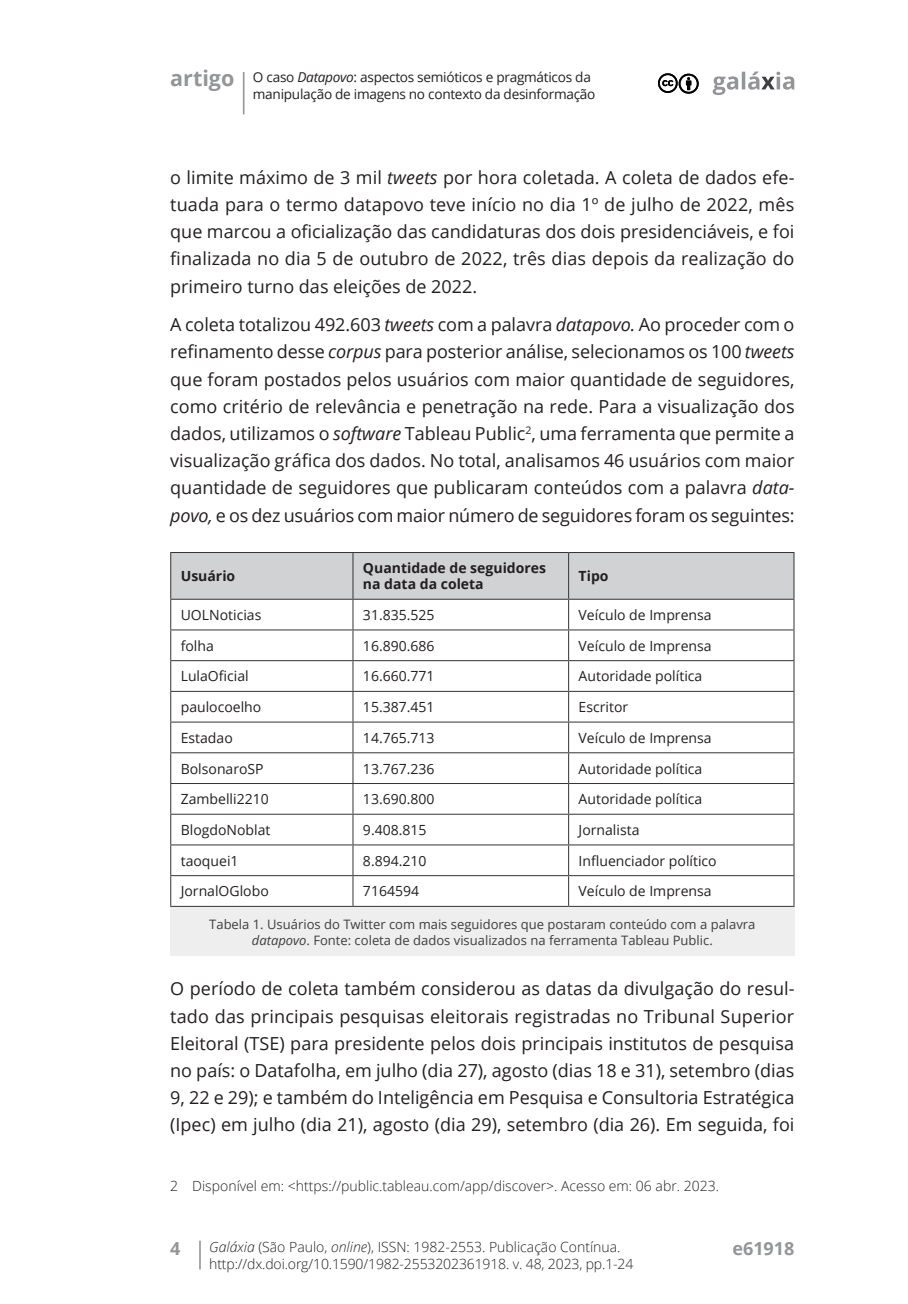
<style>
.page{position:relative;width:908px;height:1304px;background:#fff}
.page>*{position:absolute;margin:0;border:0;box-sizing:border-box;transform-origin:0 0}
.t1{font:700 21.6px "Open Sans";color:#939598}
.Mancha_de_texto{font:18px/27.2px "Open Sans";color:#231f20;text-align:justify}
.t2{font:700 18px "Open Sans";color:#939598}
.Mancha_de_texto-2{font:14px "Open Sans";color:#231f20}
.Nota_de_rodapé{font:300 14px "Open Sans";color:#231f20}
.Mancha_de_texto-3{font:700 14px/16px "Open Sans";color:#231f20}
.t3{font:13.6px/17px "Open Sans";letter-spacing:-.02em;color:#231f20}
._0_enviado_RECEBIDO{font:13px/16px "Open Sans";color:#3e3e3f;text-align:center}
.s1{font-style:italic}
</style>
<div class="page">
<svg style="left:712px;top:72px;width:82px;height:23px"></svg>
<svg style="left:658px;top:73px;width:41px;height:21px"></svg>
<hr style="left:199px;top:1241px;width:2px;height:28px;background:#939598">
<hr style="left:243px;top:72px;width:1px;height:42px;background:#939598">
<svg style="left:170px;top:552px;width:624px;height:77px"></svg>
<hr style="left:170px;top:629px;width:183px;height:1px;background:#333">
<hr style="left:170px;top:630px;width:1px;height:30px;background:#333">
<hr style="left:353px;top:629px;width:215px;height:1px;background:#333">
<hr style="left:352px;top:630px;width:1px;height:30px;background:#333">
<hr style="left:568px;top:629px;width:226px;height:1px;background:#333">
<hr style="left:568px;top:630px;width:1px;height:30px;background:#333">
<hr style="left:793px;top:630px;width:1px;height:30px;background:#333">
<hr style="left:170px;top:660px;width:183px;height:1px;background:#333">
<hr style="left:170px;top:661px;width:1px;height:30px;background:#333">
<hr style="left:353px;top:660px;width:215px;height:1px;background:#333">
<hr style="left:352px;top:661px;width:1px;height:30px;background:#333">
<hr style="left:568px;top:660px;width:226px;height:1px;background:#333">
<hr style="left:568px;top:661px;width:1px;height:30px;background:#333">
<hr style="left:793px;top:661px;width:1px;height:30px;background:#333">
<hr style="left:170px;top:691px;width:183px;height:1px;background:#333">
<hr style="left:170px;top:692px;width:1px;height:30px;background:#333">
<hr style="left:353px;top:691px;width:215px;height:1px;background:#333">
<hr style="left:352px;top:692px;width:1px;height:30px;background:#333">
<hr style="left:568px;top:691px;width:226px;height:1px;background:#333">
<hr style="left:568px;top:692px;width:1px;height:30px;background:#333">
<hr style="left:793px;top:692px;width:1px;height:30px;background:#333">
<hr style="left:170px;top:722px;width:183px;height:1px;background:#333">
<svg style="left:170px;top:723px;width:1px;height:29px"></svg>
<hr style="left:353px;top:722px;width:215px;height:1px;background:#333">
<svg style="left:352px;top:723px;width:1px;height:29px"></svg>
<hr style="left:568px;top:722px;width:226px;height:1px;background:#333">
<svg style="left:568px;top:723px;width:1px;height:29px"></svg>
<svg style="left:793px;top:723px;width:1px;height:29px"></svg>
<hr style="left:170px;top:752px;width:183px;height:1px;background:#333">
<hr style="left:170px;top:753px;width:1px;height:30px;background:#333">
<hr style="left:353px;top:752px;width:215px;height:1px;background:#333">
<hr style="left:352px;top:753px;width:1px;height:30px;background:#333">
<hr style="left:568px;top:752px;width:226px;height:1px;background:#333">
<hr style="left:568px;top:753px;width:1px;height:30px;background:#333">
<hr style="left:793px;top:753px;width:1px;height:30px;background:#333">
<hr style="left:170px;top:783px;width:183px;height:1px;background:#333">
<hr style="left:170px;top:784px;width:1px;height:30px;background:#333">
<hr style="left:353px;top:783px;width:215px;height:1px;background:#333">
<hr style="left:352px;top:784px;width:1px;height:30px;background:#333">
<hr style="left:568px;top:783px;width:226px;height:1px;background:#333">
<hr style="left:568px;top:784px;width:1px;height:30px;background:#333">
<hr style="left:793px;top:784px;width:1px;height:30px;background:#333">
<hr style="left:170px;top:814px;width:183px;height:1px;background:#333">
<svg style="left:170px;top:815px;width:1px;height:29px"></svg>
<hr style="left:353px;top:814px;width:215px;height:1px;background:#333">
<svg style="left:352px;top:815px;width:1px;height:29px"></svg>
<hr style="left:568px;top:814px;width:226px;height:1px;background:#333">
<svg style="left:568px;top:815px;width:1px;height:29px"></svg>
<svg style="left:793px;top:815px;width:1px;height:29px"></svg>
<hr style="left:170px;top:844px;width:183px;height:1px;background:#333">
<hr style="left:170px;top:845px;width:1px;height:30px;background:#333">
<hr style="left:353px;top:844px;width:215px;height:1px;background:#333">
<hr style="left:352px;top:845px;width:1px;height:30px;background:#333">
<hr style="left:568px;top:844px;width:226px;height:1px;background:#333">
<hr style="left:568px;top:845px;width:1px;height:30px;background:#333">
<hr style="left:793px;top:845px;width:1px;height:30px;background:#333">
<hr style="left:170px;top:875px;width:183px;height:1px;background:#333">
<hr style="left:170px;top:876px;width:1px;height:30px;background:#333">
<hr style="left:353px;top:875px;width:215px;height:1px;background:#333">
<hr style="left:352px;top:876px;width:1px;height:30px;background:#333">
<hr style="left:568px;top:875px;width:226px;height:1px;background:#333">
<hr style="left:568px;top:876px;width:1px;height:30px;background:#333">
<hr style="left:793px;top:876px;width:1px;height:30px;background:#333">
<hr style="left:170px;top:906px;width:183px;height:1px;background:#333">
<hr style="left:353px;top:906px;width:215px;height:1px;background:#333">
<hr style="left:568px;top:906px;width:226px;height:1px;background:#333">
<div style="left:170px;top:907px;width:624px;height:49px;background:#eeeeef"></div>
<p class="t1" style="left:170px;top:63px;width:66px">artigo</p>
<p class="t3" style="left:253px;top:68px;width:344px">O caso <span class="s1">Datapovo</span>: aspectos semióticos e pragmáticos da manipulação de imagens no contexto da desinformação</p>
<p class="Mancha_de_texto" style="left:170px;top:163px;width:625px">o limite máximo de 3 mil <span class="s1">tweets</span> por hora coletada. A coleta de dados efe&shy;tuada para o termo datapovo teve início no dia 1º de julho de 2022, mês que marcou a oficialização das candidaturas dos dois presidenciáveis, e foi finalizada no dia 5 de outubro de 2022, três dias depois da realização do primeiro turno das eleições de 2022.</p>
<p class="Mancha_de_texto" style="left:170px;top:311px;width:625px">A coleta totalizou 492.603 <span class="s1">tweets</span> com a palavra <span class="s1">datapovo.</span> Ao proceder com o refinamento desse <span class="s1">corpus</span> para posterior análise, selecionamos os 100 <span class="s1">tweets </span>que foram postados pelos usuários com maior quantidade de seguidores, como critério de relevância e penetração na rede. Para a visualização dos dados, utilizamos o <span class="s1">software</span> Tableau Public<sup>2</sup>, uma ferramenta que permite a visualização gráfica dos dados. No total, analisamos 46 usuários com maior quantidade de seguidores que publicaram conteúdos com a palavra <span class="s1">data&shy;povo,</span> e os dez usuários com maior número de seguidores foram os seguintes:</p>
<p class="Mancha_de_texto-3" style="left:181px;top:568px;width:56px">Usuário</p>
<p class="Mancha_de_texto-3" style="left:363px;top:560px;width:184px">Quantidade de seguidores na data da coleta</p>
<p class="Mancha_de_texto-3" style="left:578px;top:568px;width:31px">Tipo</p>
<p class="Mancha_de_texto-2" style="left:181px;top:605px;width:82px">UOLNoticias</p>
<p class="Mancha_de_texto-2" style="left:363px;top:605px;width:73px">31.835.525</p>
<p class="Mancha_de_texto-2" style="left:578px;top:605px;width:134px">Veículo de Imprensa</p>
<p class="Mancha_de_texto-2" style="left:181px;top:636px;width:35px">folha</p>
<p class="Mancha_de_texto-2" style="left:363px;top:636px;width:73px">16.890.686</p>
<p class="Mancha_de_texto-2" style="left:578px;top:636px;width:134px">Veículo de Imprensa</p>
<p class="Mancha_de_texto-2" style="left:181px;top:667px;width:69px">LulaOficial</p>
<p class="Mancha_de_texto-2" style="left:363px;top:667px;width:73px">16.660.771</p>
<p class="Mancha_de_texto-2" style="left:578px;top:667px;width:125px">Autoridade política</p>
<p class="Mancha_de_texto-2" style="left:181px;top:697px;width:82px">paulocoelho</p>
<p class="Mancha_de_texto-2" style="left:363px;top:697px;width:73px">15.387.451</p>
<p class="Mancha_de_texto-2" style="left:578px;top:697px;width:51px">Escritor</p>
<p class="Mancha_de_texto-2" style="left:181px;top:728px;width:54px">Estadao</p>
<p class="Mancha_de_texto-2" style="left:363px;top:728px;width:73px">14.765.713</p>
<p class="Mancha_de_texto-2" style="left:578px;top:728px;width:134px">Veículo de Imprensa</p>
<p class="Mancha_de_texto-2" style="left:181px;top:759px;width:84px">BolsonaroSP</p>
<p class="Mancha_de_texto-2" style="left:363px;top:759px;width:73px">13.767.236</p>
<p class="Mancha_de_texto-2" style="left:578px;top:759px;width:125px">Autoridade política</p>
<p class="Mancha_de_texto-2" style="left:181px;top:790px;width:89px">Zambelli2210</p>
<p class="Mancha_de_texto-2" style="left:363px;top:790px;width:73px">13.690.800</p>
<p class="Mancha_de_texto-2" style="left:578px;top:790px;width:125px">Autoridade política</p>
<p class="Mancha_de_texto-2" style="left:181px;top:820px;width:91px">BlogdoNoblat</p>
<p class="Mancha_de_texto-2" style="left:363px;top:820px;width:65px">9.408.815</p>
<p class="Mancha_de_texto-2" style="left:578px;top:820px;width:62px">Jornalista</p>
<p class="Mancha_de_texto-2" style="left:181px;top:851px;width:59px">taoquei1</p>
<p class="Mancha_de_texto-2" style="left:363px;top:851px;width:65px">8.894.210</p>
<p class="Mancha_de_texto-2" style="left:578px;top:851px;width:139px">Influenciador político</p>
<p class="Mancha_de_texto-2" style="left:181px;top:882px;width:89px">JornalOGlobo</p>
<p class="Mancha_de_texto-2" style="left:363px;top:882px;width:58px">7164594</p>
<p class="Mancha_de_texto-2" style="left:578px;top:882px;width:134px">Veículo de Imprensa</p>
<p class="_0_enviado_RECEBIDO" style="left:209px;top:916px;width:547px">Tabela 1. Usuários do Twitter com mais seguidores que postaram conteúdo com a palavra <span class="s1">datapovo</span>. Fonte: coleta de dados visualizados na ferramenta Tableau Public.</p>
<p class="Mancha_de_texto" style="left:170px;top:975px;width:625px">O período de coleta também considerou as datas da divulgação do resul&shy;tado das principais pesquisas eleitorais registradas no Tribunal Superior Eleitoral (TSE) para presidente pelos dois principais institutos de pesquisa no país: o Datafolha, em julho (dia 27), agosto (dias 18 e 31), setembro (dias 9, 22 e 29); e também do Inteligência em Pesquisa e Consultoria Estratégica (Ipec) em julho (dia 21), agosto (dia 29), setembro (dia 26). Em seguida, foi</p>
<p class="Nota_de_rodapé" style="left:170px;top:1176px;width:550px">2 Disponível em: &lt;https://public.tableau.com/app/discover&gt;. Acesso em: 06 abr. 2023.</p>
<p class="t2" style="left:170px;top:1236px;width:12px">4</p>
<p class="Nota_de_rodapé" style="left:209px;top:1237px;width:412px"><span class="s1">Galáxia</span> (São Paulo, <span class="s1">online</span>), ISSN: 1982-2553. Publicação Contínua.</p>
<p class="t2" style="left:732px;top:1236px;width:64px">e61918</p>
<p class="Nota_de_rodapé" style="left:209px;top:1254px;width:425px">http://dx.doi.org/10.1590/1982-2553202361918. v. 48, 2023, pp.1-24</p>
</div>
